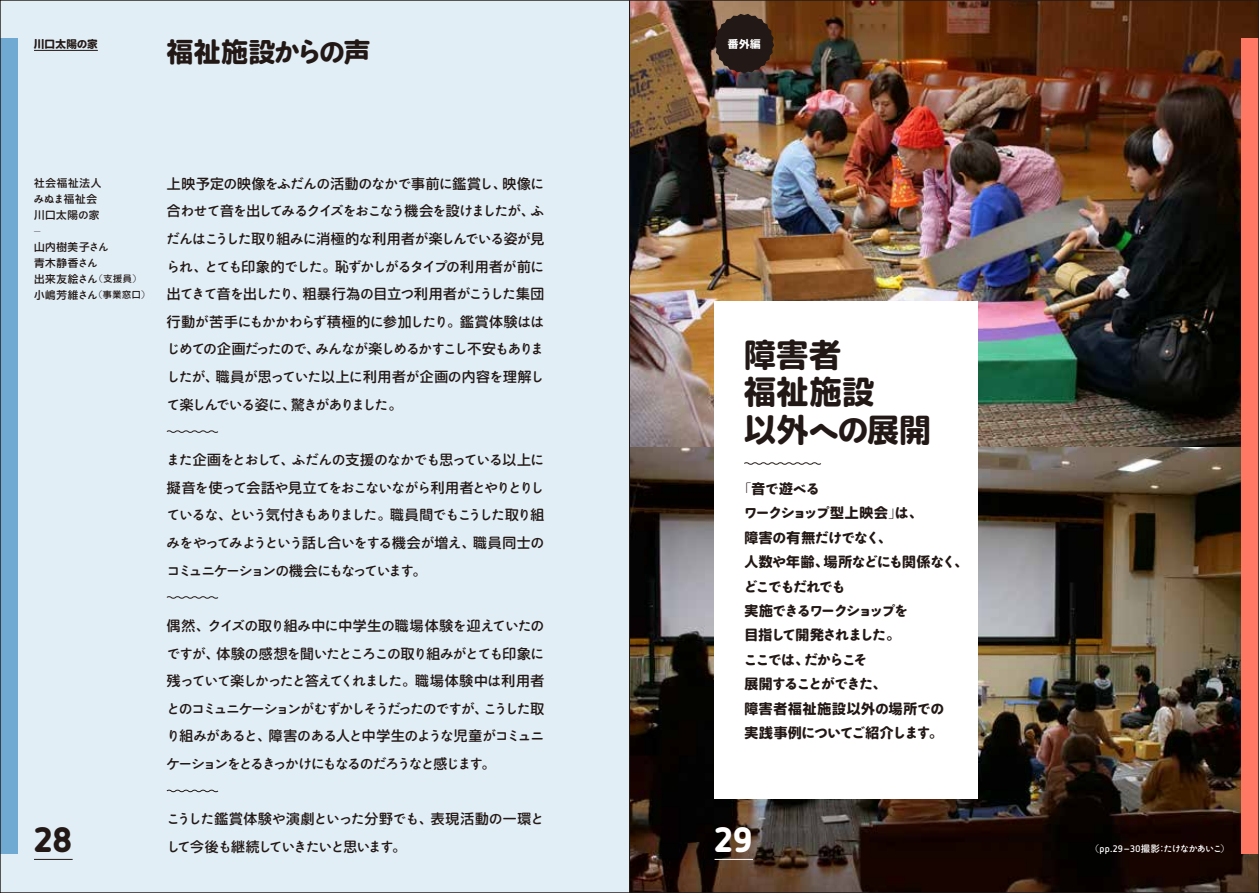
<style>
.page{position:relative;width:1259px;height:893px;background:#fff}
.page>*{position:absolute;margin:0;border:0;box-sizing:border-box;transform-origin:0 0}
.t1{font:900 35.1px "Netto Pro";color:#221815}
.t2{font:900 35.1px "Netto Pro";color:#fff}
.t3{font:700 31.95px/37.2px "Soft Go Std";letter-spacing:.025em;color:#221815}
.t4{font:700 26.55px "Soft Go Std";color:#221815}
.t5{font:13.8px/27.6px "NPR Qunado Kn 2 W375";letter-spacing:-.12em;color:#221815;text-align:justify}
.t6{font:500 13.8px/27.6px "Soft Go Std";letter-spacing:.06em;color:#221815}
.t7{font:13.8px/24.5px "NPR Qunado Kn 2 W650";letter-spacing:-.105em;color:#221815}
.t8{font:700 13.8px "Soft Go Std";letter-spacing:.055em;color:#221815}
.t9{font:13.8px "NPR Qunado Kn 2 W375";letter-spacing:-.1em;color:#221815}
.t10{font:500 10.65px/15.9px "Soft Go Std";letter-spacing:.06em;color:#221815}
.t11{font:700 10.65px "Soft Go Std";color:#221815}
.t12{font:10.65px "NPR Qunado Kn 2 W375";color:#221815}
.t13{font:700 10.65px "Soft Go Std";color:#fff}
.t14{font:700 9.45px "Netto Pro";color:#fff}
.t15{font:300 6.45px "Ryumin Pr 6 N";color:#221815}
.s1{font-family:"NPR Qunado Kn 2 W650";font-weight:400}
.s2{font-family:"Soft Go Std";font-weight:500}
.s3{font-family:"NPR Qunado Kn 2 W375";font-weight:400}
.s4{font-family:"NPR Qunado Kn 2 W100";font-weight:400;font-size:9px}
.s5{font-size:9px}
.s6{font-family:"NPR Qunado Kn 2 W100"}
.s7{font-family:"Soft Go Std";font-weight:700}
.s8{font-family:"Soft Go Std";font-weight:500;font-size:9px}
.s9{font-family:"NPR Qunado Kn 2 W375";font-weight:400;font-size:9px}
</style>
<div class="page">
<img style="left:631px;top:2px;width:626px;height:889px">
<div style="left:0;top:0;width:629px;height:893px;background:#e2eef6"></div>
<div style="left:1242px;top:38px;width:17px;height:816px;background:#ff7863"></div>
<div style="left:0;top:38px;width:17px;height:816px;background:#70aad2"></div>
<hr style="left:34px;top:50px;width:64px;height:1px;background:#221815">
<hr style="left:34px;top:859px;width:39px;height:1px;background:#221815">
<svg style="left:166px;top:430px;width:53px;height:3px"></svg>
<svg style="left:166px;top:596px;width:53px;height:3px"></svg>
<svg style="left:166px;top:789px;width:53px;height:4px"></svg>
<svg style="left:714px;top:14px;width:60px;height:59px;background:#3a2922"></svg>
<div style="left:714px;top:301px;width:264px;height:497px;background:#fff"></div>
<svg style="left:744px;top:462px;width:77px;height:3px"></svg>
<hr style="left:714px;top:859px;width:39px;height:1px;background:#fff">
<p class="t11" style="left:34px;top:36px;width:65px">川口太陽<span class="s1">の</span>家</p>
<h3 class="t4" style="left:167px;top:33px;width:205px">福祉施設<span class="s1">からの</span>声</h3>
<p class="t10" style="left:34px;top:175px;width:69px">社会福祉法人</p>
<p class="t12" style="left:34px;top:193px;width:65px">みぬま<span class="s2">福祉会</span></p>
<p class="t10" style="left:34px;top:206px;width:67px">川口太陽<span class="s3">の</span>家</p>
<p class="t15" style="left:34px;top:225px;width:8px">̶</p>
<p class="t10" style="left:34px;top:238px;width:118px">山内樹美子<span class="s3">さん<br></span>青木静香<span class="s3">さん<br></span>出来友絵<span class="s3">さん</span><span class="s4">（</span><span class="s5">支援員</span><span class="s4">）</span>小嶋芳維<span class="s3">さん</span><span class="s4">（</span><span class="s5">事業窓口</span><span class="s4">）</span></p>
<h1 class="t1" style="left:34px;top:815px;width:40px">28</h1>
<p class="t6" style="left:167px;top:168px;width:379px">上映予定<span class="s3">の</span>映像<span class="s3">をふだんの</span>活動<span class="s3">のなかで</span>事前<span class="s3">に</span>鑑賞<span class="s3">し</span>、映像<span class="s3">に</span></p>
<p class="t5" style="left:166px;top:198px;width:380px"><span class="s2">合</span>わせて<span class="s2">音</span>を<span class="s2">出</span>してみるクイズをおこなう<span class="s2">機会</span>を<span class="s2">設</span>けましたが<span class="s2">、</span>ふだんはこうした<span class="s2">取</span>り<span class="s2">組</span>みに<span class="s2">消極的</span>な<span class="s2">利用者</span>が<span class="s2">楽</span>しんでいる<span class="s2">姿</span>が<span class="s2">見</span>られ<span class="s2">、</span>とても<span class="s2">印象的</span>でした<span class="s2">。恥</span>ずかしがるタイプの<span class="s2">利用者</span>が<span class="s2">前</span>に</p>
<p class="t6" style="left:167px;top:279px;width:379px">出<span class="s3">てきて</span>音<span class="s3">を</span>出<span class="s3">したり</span>、粗暴行為<span class="s3">の</span>目立<span class="s3">つ</span>利用者<span class="s3">がこうした</span>集団行動<span class="s3">が</span>苦手<span class="s3">にもかかわらず</span>積極的<span class="s3">に</span>参加<span class="s3">したり</span>。鑑賞体験<span class="s3">はは</span></p>
<p class="t9" style="left:166px;top:342px;width:379px">じめての<span class="s2">企画</span>だったので<span class="s2">、</span>みんなが<span class="s2">楽</span>しめるかすこし<span class="s2">不安</span>もありま</p>
<p class="t6" style="left:167px;top:362px;width:379px"><span class="s3">したが</span>、職員<span class="s3">が</span>思<span class="s3">っていた</span>以上<span class="s3">に</span>利用者<span class="s3">が</span>企画<span class="s3">の</span>内容<span class="s3">を</span>理解<span class="s3">し</span></p>
<p class="t5" style="left:166px;top:391px;width:237px">て<span class="s2">楽</span>しんでいる<span class="s2">姿</span>に<span class="s2">、驚</span>きがありました<span class="s2">。</span></p>
<p class="t5" style="left:166px;top:446px;width:379px">また<span class="s2">企画</span>をとおして<span class="s2">、</span>ふだんの<span class="s2">支援</span>のなかでも<span class="s2">思</span>っている<span class="s2">以上</span>に<span class="s2">擬音</span>を<span class="s2">使</span>って<span class="s2">会話</span>や<span class="s2">見立</span>てをおこないながら<span class="s2">利用者</span>とやりとりしているな<span class="s2">、</span>という<span class="s2">気付</span>きもありました<span class="s2">。職員間</span>でもこうした<span class="s2">取</span>り<span class="s2">組</span>みをやってみようという<span class="s2">話</span>し<span class="s2">合</span>いをする<span class="s2">機会</span>が<span class="s2">増</span>え<span class="s2">、職員同士</span>のコミュニケーションの<span class="s2">機会</span>にもなっています<span class="s2">。</span></p>
<p class="t6" style="left:167px;top:611px;width:379px">偶然、<span class="s3">クイズの</span>取<span class="s3">り</span>組<span class="s3">み</span>中<span class="s3">に</span>中学生<span class="s3">の</span>職場体験<span class="s3">を</span>迎<span class="s3">えていたの</span></p>
<p class="t5" style="left:166px;top:640px;width:379px">ですが<span class="s2">、体験</span>の<span class="s2">感想</span>を<span class="s2">聞</span>いたところこの<span class="s2">取</span>り<span class="s2">組</span>みがとても<span class="s2">印象</span>に<span class="s2">残</span>っていて<span class="s2">楽</span>しかったと<span class="s2">答</span>えてくれました<span class="s2">。職場体験中</span>は<span class="s2">利用者</span>とのコミュニケーションがむずかしそうだったのですが<span class="s2">、</span>こうした<span class="s2">取</span>り<span class="s2">組</span>みがあると<span class="s2">、障害</span>のある<span class="s2">人</span>と<span class="s2">中学生</span>のような<span class="s2">児童</span>がコミュニケーションをとるきっかけにもなるのだろうなと<span class="s2">感</span>じます<span class="s2">。</span></p>
<p class="t6" style="left:167px;top:804px;width:379px"><span class="s3">こうした</span>鑑賞体験<span class="s3">や</span>演劇<span class="s3">といった</span>分野<span class="s3">でも</span>、表現活動<span class="s3">の</span>一環<span class="s3">と</span></p>
<p class="t5" style="left:166px;top:833px;width:241px">して<span class="s2">今後</span>も<span class="s2">継続</span>していきたいと<span class="s2">思</span>います<span class="s2">。</span></p>
<p class="t13" style="left:728px;top:36px;width:34px">番外編</p>
<h2 class="t3" style="left:744px;top:334px;width:188px">障害者<br>福祉施設<br>以外<span class="s1">への</span>展開</h2>
<p class="t7" style="left:744px;top:477px;width:180px;text-indent:-6px"><span class="s6">「</span><span class="s7">音</span>で<span class="s7">遊</span>べる<br>ワークショップ<span class="s7">型上映会</span><span class="s6">」</span>は<span class="s7">、障害</span>の<span class="s7">有無</span>だけでなく<span class="s7">、</span></p>
<p class="t8" style="left:744px;top:552px;width:225px">人数<span class="s1">や</span>年齢、場所<span class="s1">などにも</span>関係<span class="s1">なく</span>、</p>
<p class="t7" style="left:744px;top:574px;width:166px">どこでもだれでも<br><span class="s7">実施</span>できるワークショップを<span class="s7">目指</span>して<span class="s7">開発</span>されました<span class="s7">。</span>ここでは<span class="s7">、</span>だからこそ<br><span class="s7">展開</span>することができた<span class="s7">、</span></p>
<p class="t8" style="left:744px;top:699px;width:201px">障害者福祉施設以外<span class="s1">の</span>場所<span class="s1">での</span></p>
<p class="t7" style="left:744px;top:721px;width:200px"><span class="s7">実践事例</span>についてご<span class="s7">紹介</span>します<span class="s7">。</span></p>
<h1 class="t2" style="left:714px;top:815px;width:40px">29</h1>
<p class="t14" style="left:1090px;top:842px;width:141px"><span class="s4">（</span>pp.29–30<span class="s8">撮影：</span><span class="s9">たけなかあいこ</span><span class="s4">）</span></p>
</div>
